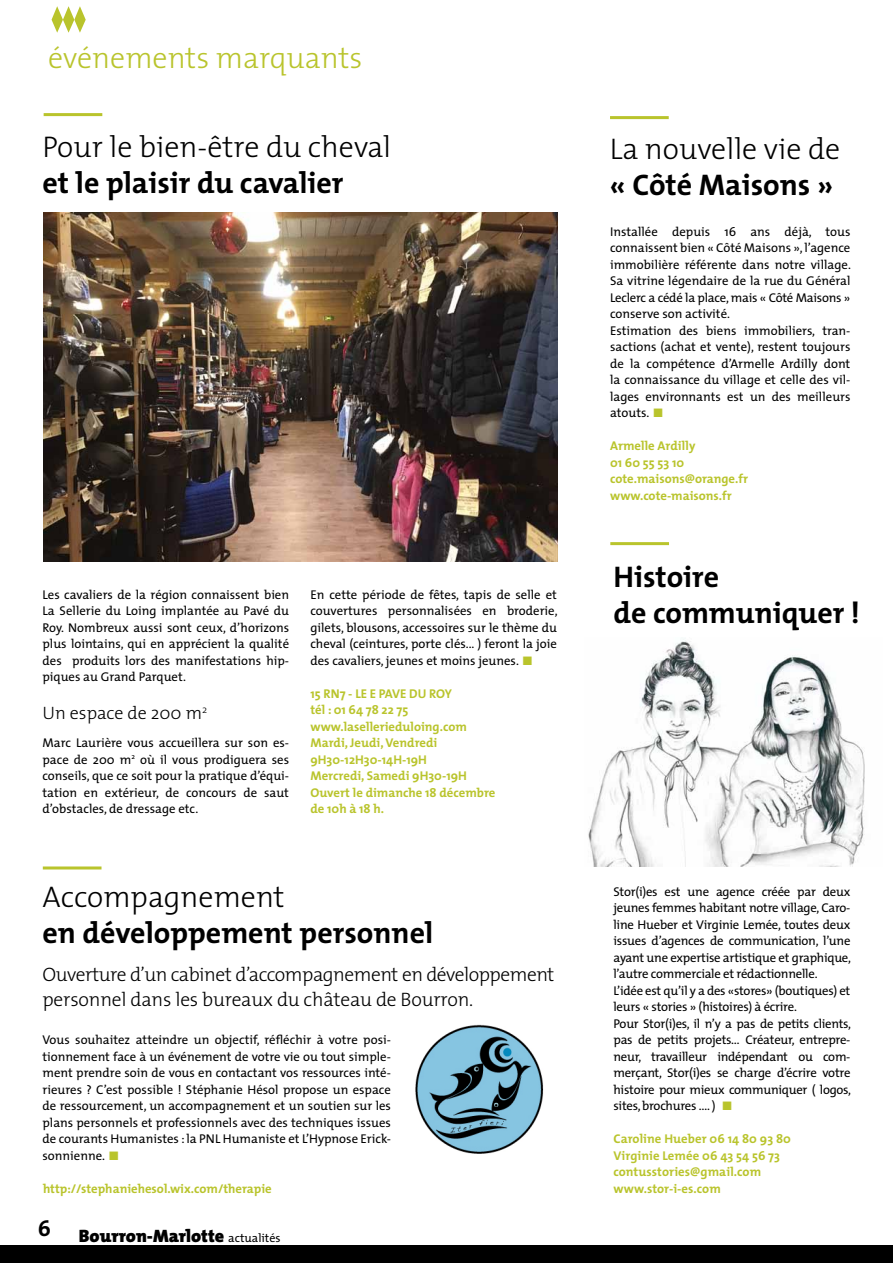
<style>
.page{position:relative;width:893px;height:1263px;background:#fff}
.page>*{position:absolute;margin:0;border:0;box-sizing:border-box;transform-origin:0 0}
.t1{font:700 30px/36px "The Mix";color:#000}
.t2{font:300 30px "The Mix";color:#000}
.t3{font:300 30px "The Mix";color:#b9c42c}
.t4{font:300 19.5px/25.5px "The Mix";letter-spacing:-.025em;color:#000}
.t5{font:900 18px "The Mix";color:#000}
.t6{font:300 18px "The Mix";color:#000}
.t7{font:12.75px/16.5px "The Mix";letter-spacing:-.01em;color:#000;text-align:justify}
.t8{font:700 12.75px/16.5px "The Mix";color:#b9c42c}
.s1{font-family:"Scala Sans Bold Expert";color:#b9c42c}
.s2{font-weight:400;font-size:12px}
</style>
<div class="page">
<div style="left:0;top:1245px;width:893px;height:18px;background:#000"></div>
<svg style="left:52px;top:6px;width:34px;height:27px"></svg>
<img style="left:44px;top:212px;width:513px;height:350px">
<hr style="left:610px;top:116px;width:59px;height:3px;background:#b9c42c">
<hr style="left:44px;top:113px;width:58px;height:3px;background:#b9c42c">
<img style="left:588px;top:639px;width:277px;height:227px">
<hr style="left:43px;top:866px;width:59px;height:3px;background:#b9c42c">
<hr style="left:610px;top:542px;width:59px;height:3px;background:#b9c42c">
<img style="left:415px;top:1024px;width:128px;height:130px">
<h1 class="t3" style="left:48px;top:34px;width:316px">événements marquants</h1>
<h1 class="t2" style="left:43px;top:122px;width:350px">Pour le bien-être du cheval</h1>
<h1 class="t1" style="left:43px;top:164px;width:302px">et le plaisir du cavalier</h1>
<p class="t7" style="left:43px;top:586px;width:248px">Les cavaliers de la région connaissent bien La Sellerie du Loing implantée au Pavé du Roy. Nombreux aussi sont ceux, d’horizons plus lointains, qui en apprécient la qualité des produits lors des manifestations hip&shy;piques au Grand Parquet.</p>
<h3 class="t6" style="left:43px;top:698px;width:166px">Un espace de 200 m<sup>2</sup></h3>
<p class="t7" style="left:43px;top:734px;width:248px">Marc Laurière vous accueillera sur son es&shy;pace de 200 m<sup>2</sup> où il vous prodiguera ses conseils, que ce soit pour la pratique d’équi&shy;tation en extérieur, de concours de saut d’obstacles, de dressage etc.</p>
<p class="t7" style="left:310px;top:586px;width:249px">En cette période de fêtes, tapis de selle et couvertures personnalisées en broderie, gilets, blousons, accessoires sur le thème du cheval (ceintures, porte clés... ) feront la joie des cavaliers, jeunes et moins jeunes. <span class="s1">R</span></p>
<p class="t8" style="left:310px;top:685px;width:187px">15 RN7 - LE E PAVE DU ROY<br>tél : 01 64 78 22 75 www.lasellerieduloing.com<br>Mardi, Jeudi, Vendredi<br>9H30-12H30-14H-19H<br>Mercredi, Samedi 9H30-19H<br>Ouvert le dimanche 18 décembre de 10h à 18 h.</p>
<h1 class="t2" style="left:43px;top:872px;width:244px">Accompagnement</h1>
<h1 class="t1" style="left:43px;top:914px;width:392px">en développement personnel</h1>
<h2 class="t4" style="left:43px;top:960px;width:513px">Ouverture d’un cabinet d’accompagnement en développement personnel dans les bureaux du château de Bourron.</h2>
<p class="t7" style="left:43px;top:1031px;width:350px">Vous souhaitez atteindre un objectif, réfléchir à votre posi&shy;tionnement face à un événement de votre vie ou tout simple&shy;ment prendre soin de vous en contactant vos ressources inté&shy;rieures ? C’est possible ! Stéphanie Hésol propose un espace de ressourcement, un accompagnement et un soutien sur les plans personnels et professionnels avec des techniques issues de courants Humanistes : la PNL Humaniste et L’Hypnose Erick&shy;sonnienne. <span class="s1">R</span></p>
<p class="t8" style="left:43px;top:1180px;width:230px">http://stephaniehesol.wix.com/therapie</p>
<h3 class="t5" style="left:38px;top:1220px;width:244px"><sup>6</sup> Bourron-Marlotte <span class="s2">actualités</span></h3>
<h1 class="t2" style="left:610px;top:124px;width:232px">La nouvelle vie de</h1>
<h1 class="t1" style="left:610px;top:166px;width:225px">« Côté Maisons »</h1>
<p class="t7" style="left:610px;top:223px;width:242px;text-align:left">Installée depuis 16 ans déjà, tous connaissent bien « Côté Maisons », l’agence immobilière référente dans notre village.<br>Sa vitrine légendaire de la rue du Général Leclerc a cédé la place, mais « Côté Maisons » conserve son activité.<br>Estimation des biens immobiliers, tran&shy;sactions (achat et vente), restent toujours de la compétence d’Armelle Ardilly dont la connaissance du village et celle des vil&shy;lages environnants est un des meilleurs atouts. <span class="s1">R</span></p>
<p class="t8" style="left:610px;top:437px;width:139px">Armelle Ardilly<br>01 60 55 53 10 cote.maisons@orange.fr www.cote-maisons.fr</p>
<h1 class="t1" style="left:613px;top:558px;width:248px">Histoire<br>de communiquer !</h1>
<p class="t7" style="left:613px;top:883px;width:239px;text-align:left">Stor(i)es est une agence créée par deux jeunes femmes habitant notre village, Caro&shy;line Hueber et Virginie Lemée, toutes deux issues d’agences de communication, l’une ayant une expertise artistique et graphique, l’autre commerciale et rédactionnelle.<br>L’idée est qu’il y a des «stores» (boutiques) et leurs « stories » (histoires) à écrire.<br>Pour Stor(i)es, il n’y a pas de petits clients, pas de petits projets… Créateur, entrepre&shy;neur, travailleur indépendant ou com&shy;merçant, Stor(i)es se charge d’écrire votre histoire pour mieux communiquer ( logos, sites, brochures …. ) <span class="s1">R</span></p>
<p class="t8" style="left:613px;top:1130px;width:179px">Caroline Hueber 06 14 80 93 80<br>Virginie Lemée 06 43 54 56 73 contusstories@gmail.com www.stor-i-es.com</p>
</div>
